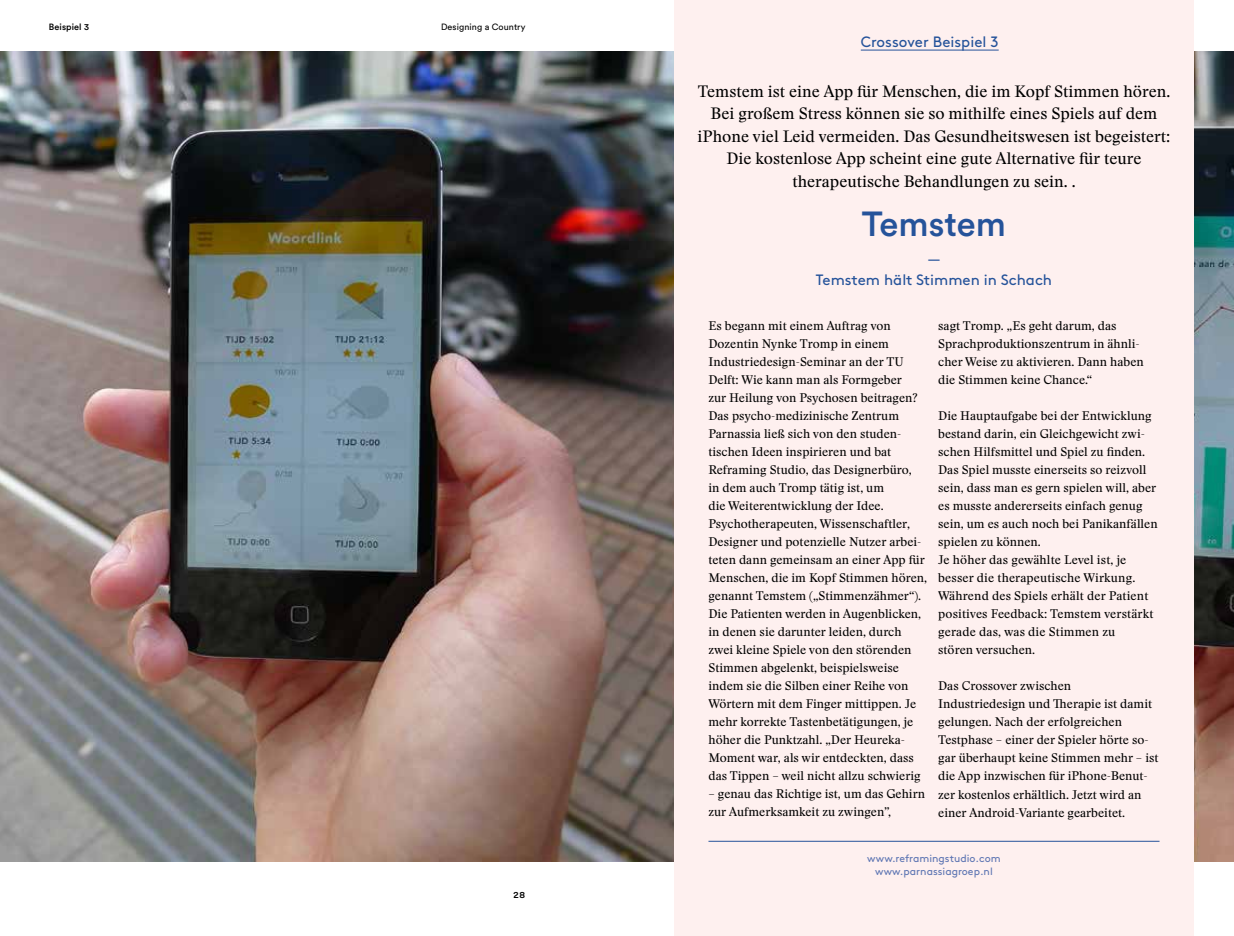
<style>
.page{position:relative;width:1234px;height:936px;background:#fff}
.page>*{position:absolute;margin:0;border:0;box-sizing:border-box;transform-origin:0 0}
.t1{font:500 34.5px "Circular Std";color:#25539a}
.t2{font:16.2px/22.5px "Stanley";color:#000;text-align:center}
.t3{font:15px/21px "Brown";color:#25539a;text-align:center}
.t4{font:12.3px/18px "Stanley";color:#000}
.t5{font:10.5px/13.5px "Brown";color:#5e76b3;text-align:center}
.t6{font:500 10.5px "Nitti Basic";color:#000}
.t7{font:9px "Circular Std";letter-spacing:.01em;color:#000}
.t8{font:500 9px "Circular Std";letter-spacing:.01em;color:#000}
</style>
<div class="page">
<img style="left:1193px;top:51px;width:40px;height:810px">
<img style="left:0;top:51px;width:674px;height:810px">
<div style="left:674px;top:0;width:519px;height:935px;background:#fef0ef"></div>
<hr style="left:860px;top:50px;width:138px;height:1px;background:#25539a">
<hr style="left:708px;top:840px;width:451px;height:1px;background:#25539a">
<p class="t8" style="left:49px;top:21px;width:42px">Beispiel 3</p>
<p class="t7" style="left:441px;top:21px;width:86px">Designing a Country</p>
<p class="t6" style="left:513px;top:888px;width:14px">28</p>
<p class="t3" style="left:860px;top:30px;width:139px">Crossover Beispiel 3</p>
<p class="t2" style="left:697px;top:80px;width:474px">Temstem ist eine App für Menschen, die im Kopf Stimmen hören.<br>Bei großem Stress können sie so mithilfe eines Spiels auf dem iPhone viel Leid vermeiden. Das Gesundheitswesen ist begeistert:<br>Die kostenlose App scheint eine gute Alternative für teure therapeutische Behandlungen zu sein. .</p>
<h1 class="t1" style="left:861px;top:202px;width:145px">Temstem</h1>
<p class="t3" style="left:815px;top:247px;width:238px">—<br>Temstem hält Stimmen in Schach</p>
<p class="t4" style="left:708px;top:317px;width:220px">Es begann mit einem Auftrag von Dozentin Nynke Tromp in einem Industriedesign-Seminar an der TU Delft: Wie kann man als Formgeber<br>zur Heilung von Psychosen beitragen?<br>Das psycho-medizinische Zentrum Parnassia ließ sich von den studen&shy;tischen Ideen inspirieren und bat Reframing Studio, das Designerbüro,<br>in dem auch Tromp tätig ist, um<br>die Weiterentwicklung der Idee.<br>Psychotherapeuten, Wissenschaftler, Designer und potenzielle Nutzer arbei&shy;teten dann gemeinsam an einer App für Menschen, die im Kopf Stimmen hören, genannt Temstem („Stimmenzähmer“).<br>Die Patienten werden in Augenblicken, in denen sie darunter leiden, durch zwei kleine Spiele von den störenden Stimmen abgelenkt, beispielsweise indem sie die Silben einer Reihe von Wörtern mit dem Finger mittippen. Je mehr korrekte Tastenbetätigungen, je höher die Punktzahl. „Der Heureka-Moment war, als wir entdeckten, dass das Tippen – weil nicht allzu schwierig</p>
<p class="t4" style="left:708px;top:785px;width:218px">– genau das Richtige ist, um das Gehirn zur Aufmerksamkeit zu zwingen”,</p>
<p class="t4" style="left:938px;top:317px;width:207px">sagt Tromp. „Es geht darum, das Sprachproduktionszentrum in ähnli&shy;cher Weise zu aktivieren. Dann haben die Stimmen keine Chance.“</p>
<p class="t4" style="left:938px;top:407px;width:221px">Die Hauptaufgabe bei der Entwicklung bestand darin, ein Gleichgewicht zwi&shy;schen Hilfsmittel und Spiel zu finden.<br>Das Spiel musste einerseits so reizvoll sein, dass man es gern spielen will, aber es musste andererseits einfach genug sein, um es auch noch bei Panikanfällen spielen zu können.<br>Je höher das gewählte Level ist, je besser die therapeutische Wirkung.<br>Während des Spiels erhält der Patient positives Feedback: Temstem verstärkt gerade das, was die Stimmen zu<br>stören versuchen.</p>
<p class="t4" style="left:938px;top:677px;width:222px">Das Crossover zwischen Industriedesign und Therapie ist damit gelungen. Nach der erfolgreichen Testphase – einer der Spieler hörte so&shy;gar überhaupt keine Stimmen mehr – ist die App inzwischen für iPhone-Benut&shy;zer kostenlos erhältlich. Jetzt wird an einer Android-Variante gearbeitet.</p>
<p class="t5" style="left:867px;top:850px;width:135px">www.reframingstudio.com www.parnassiagroep.nl</p>
</div>
